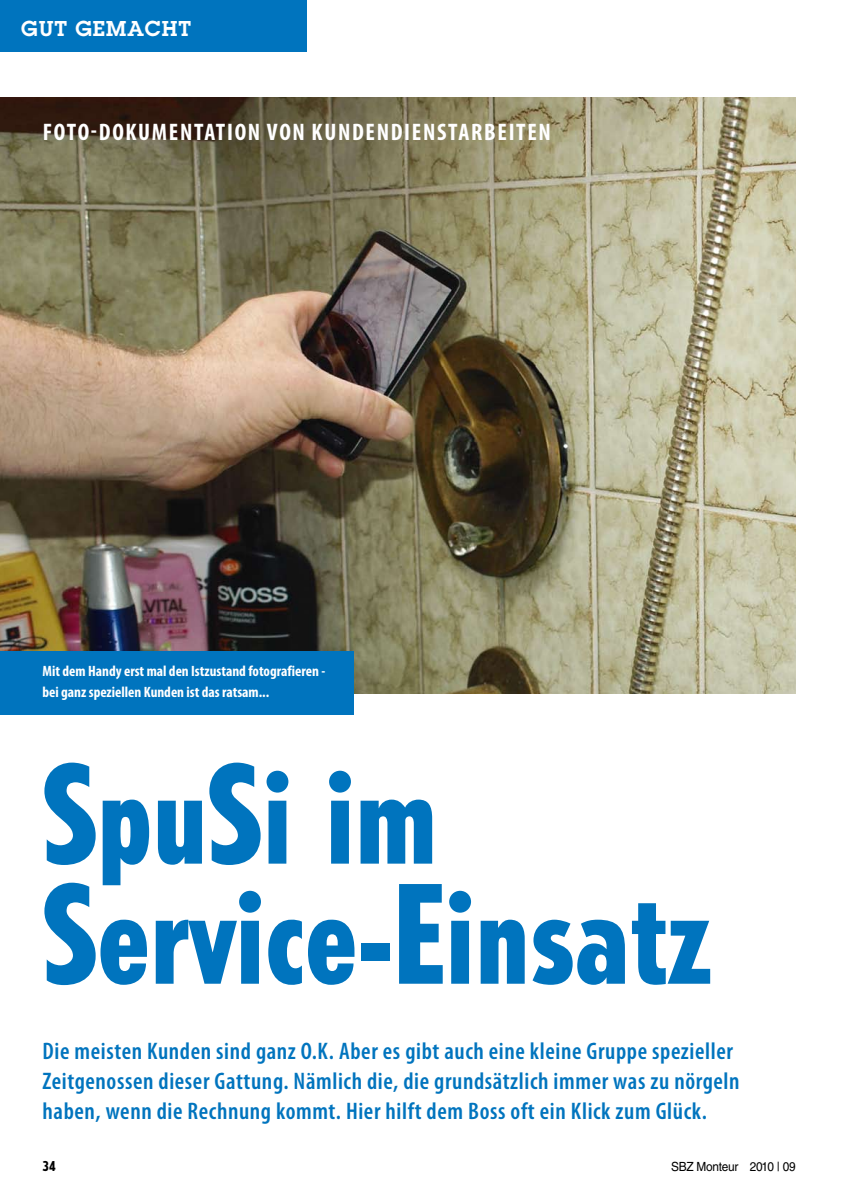
<style>
.page{position:relative;width:851px;height:1204px;background:#fff}
.page>*{position:absolute;margin:0;border:0;box-sizing:border-box;transform-origin:0 0}
.t1{font:800 condensed 135px/120px "Tempo Std";color:#0074be}
.t2{font:600 condensed 24px/30px "Myriad Pro";letter-spacing:.025em;color:#0074be}
.t3{font:700 condensed 24px "Myriad Pro";letter-spacing:.07em;color:#fff}
.t4{font:600 21px "Lubalin Graph Std";letter-spacing:.05em;color:#fff}
.t5{font:700 condensed 15px/21px "Myriad Pro";color:#fff}
.t6{font:800 condensed 13.5px "Tempo Std";color:#000}
.t7{font:12.6px "Helvetica LT Std";letter-spacing:-.02em;color:#000;scale:.94 1}
</style>
<div class="page">
<img style="left:0;top:98px;width:795px;height:595px">
<div style="left:0;top:0;width:306px;height:51px;background:#0074be"></div>
<div style="left:0;top:651px;width:353px;height:63px;background:#0074be"></div>
<p class="t4" style="left:21px;top:15px;width:171px">GUT GEMACHT</p>
<p class="t3" style="left:43px;top:117px;width:509px">Foto-Dokumentation von Kundendienstarbeiten</p>
<p class="t5" style="left:43px;top:660px;width:284px">Mit dem Handy erst mal den Istzustand fotografieren - bei ganz speziellen Kunden ist das ratsam...</p>
<h1 class="t1" style="left:43px;top:753px;width:669px">SpuSi im<br>Service-Einsatz</h1>
<p class="t2" style="left:43px;top:1035px;width:698px">Die meisten Kunden sind ganz O.K. Aber es gibt auch eine kleine Gruppe spezieller<br>Zeitgenossen dieser Gattung. Nämlich die, die grundsätzlich immer was zu nörgeln haben, wenn die Rechnung kommt. Hier hilft dem Boss oft ein Klick zum Glück.</p>
<p class="t6" style="left:43px;top:1157px;width:14px">34</p>
<p class="t7" style="left:671px;top:1158px;width:134px">SBZ Monteur 2010 | 09</p>
</div>
